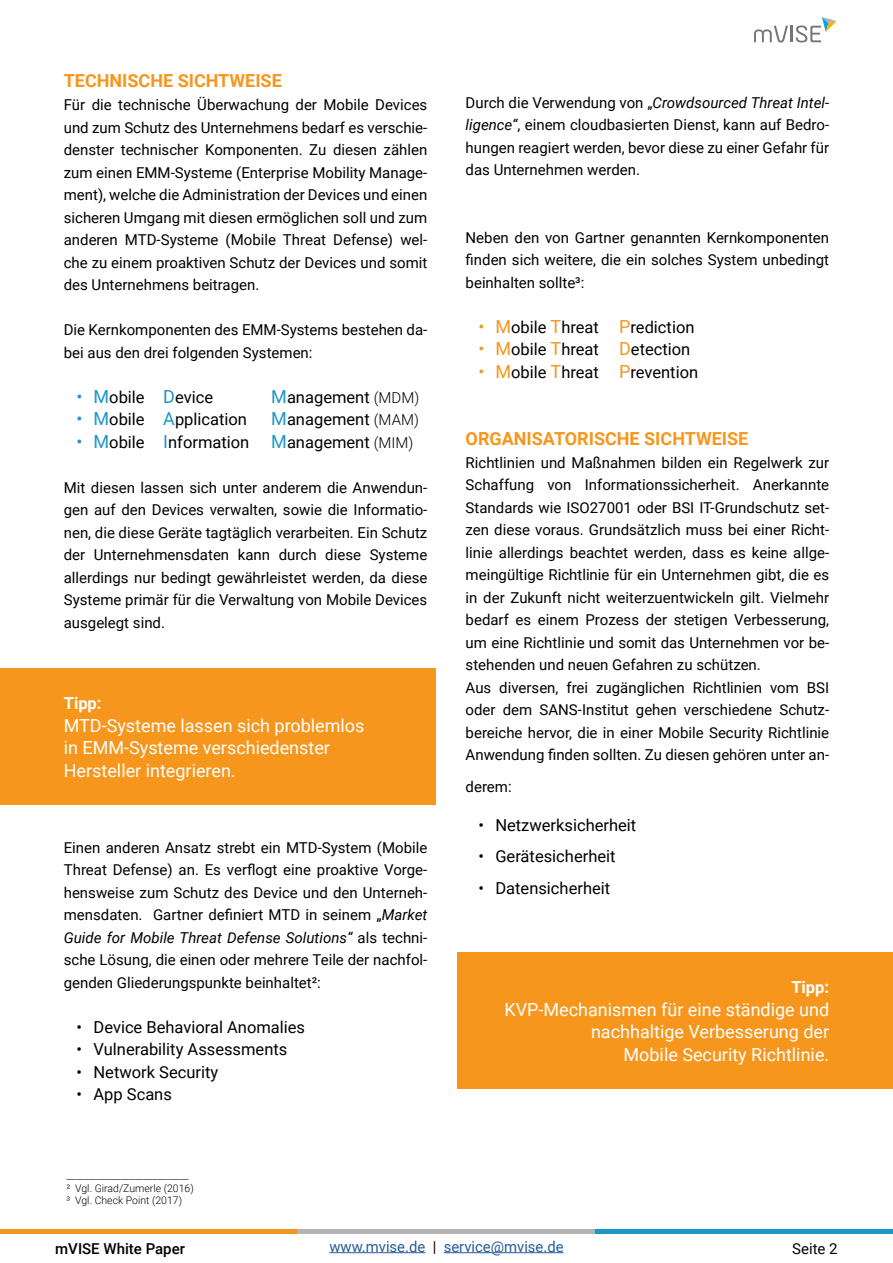
<style>
.page{position:relative;width:893px;height:1263px;background:#fff}
.page>*{position:absolute;margin:0;border:0;box-sizing:border-box;transform-origin:0 0}
.t1{font:18px/22.5px "Roboto";color:#fff}
.t2{font:700 18px "Roboto";color:#f7961d}
.t3{font:16.5px "Roboto";color:#000}
.t4{font:700 16.5px "Roboto";color:#fff}
.t5{font:15px/22.5px "Roboto";color:#000;text-align:justify}
.t6{font:15px "Roboto";color:#275b9b}
.t7{font:500 15px "Roboto";color:#000}
.t8{font:300 10.5px/12.6px "Roboto";color:#000}
.s1{font-size:18px;color:#1b96c8}
.s2{font-weight:300;font-size:15px}
.s3{font-style:italic}
.s4{font-size:18px;color:#f7961d}
.s5{color:#000}
</style>
<div class="page">
<svg style="left:754px;top:17px;width:83px;height:26px"></svg>
<div style="left:0;top:669px;width:436px;height:136px;background:#f7961d"></div>
<hr style="left:0;top:1229px;width:298px;height:4px;background:#f49522">
<hr style="left:298px;top:1229px;width:297px;height:4px;background:#b3b3b3">
<hr style="left:595px;top:1229px;width:298px;height:4px;background:#1b96c8">
<hr style="left:329px;top:1252px;width:96px;height:1px;background:#275b9b">
<hr style="left:444px;top:1252px;width:120px;height:1px;background:#275b9b">
<div style="left:457px;top:952px;width:436px;height:137px;background:#f7961d"></div>
<p class="t2" style="left:64px;top:68px;width:220px">TECHNISCHE SICHTWEISE</p>
<p class="t5" style="left:64px;top:93px;width:365px">Für die technische Überwachung der Mobile Devices und zum Schutz des Unternehmens bedarf es verschie&shy;denster technischer Komponenten. Zu diesen zählen zum einen EMM-Systeme (Enterprise Mobility Manage&shy;ment), welche die Administration der Devices und einen sicheren Umgang mit diesen ermöglichen soll und zum anderen MTD-Systeme (Mobile Threat Defense) wel&shy;che zu einem proaktiven Schutz der Devices und somit des Unternehmens beitragen.</p>
<p class="t5" style="left:64px;top:318px;width:365px">Die Kernkomponenten des EMM-Systems bestehen da&shy;bei aus den drei folgenden Systemen:</p>
<p class="t3" style="left:77px;top:385px;width:138px"><span class="s1">• M</span>obile <span class="s1">D</span>evice</p>
<p class="t3" style="left:271px;top:385px;width:149px"><span class="s1">M</span>anagement <span class="s2">(MDM)</span></p>
<p class="t3" style="left:77px;top:408px;width:172px"><span class="s1">• M</span>obile <span class="s1">A</span>pplication</p>
<p class="t3" style="left:271px;top:408px;width:149px"><span class="s1">M</span>anagement <span class="s2">(MAM)</span></p>
<p class="t3" style="left:77px;top:430px;width:338px"><span class="s1">• M</span>obile <span class="s1">I</span>nformation <span class="s1">M</span>anagement <span class="s2">(MIM)</span></p>
<p class="t5" style="left:64px;top:475px;width:365px">Mit diesen lassen sich unter anderem die Anwendun&shy;gen auf den Devices verwalten, sowie die Informatio&shy;nen, die diese Geräte tagtäglich verarbeiten. Ein Schutz der Unternehmensdaten kann durch diese Systeme allerdings nur bedingt gewährleistet werden, da diese Systeme primär für die Verwaltung von Mobile Devices ausgelegt sind.</p>
<p class="t4" style="left:64px;top:692px;width:39px">Tipp:</p>
<p class="t1" style="left:64px;top:713px;width:302px">MTD-Systeme lassen sich problemlos in EMM-Systeme verschiedenster<br>Hersteller integrieren.</p>
<p class="t5" style="left:64px;top:835px;width:365px">Einen anderen Ansatz strebt ein MTD-System (Mobile Threat Defense) an. Es verflogt eine proaktive Vorge&shy;hensweise zum Schutz des Device und den Unterneh&shy;mensdaten. Gartner definiert MTD in seinem „<span class="s3">Market Guide for Mobile Threat Defense Solutions“</span> als techni&shy;sche Lösung, die einen oder mehrere Teile der nachfol&shy;genden Gliederungspunkte beinhaltet²:</p>
<p class="t3" style="left:77px;top:1015px;width:230px">• Device Behavioral Anomalies</p>
<p class="t3" style="left:77px;top:1038px;width:212px">• Vulnerability Assessments</p>
<p class="t3" style="left:77px;top:1060px;width:143px">• Network Security</p>
<p class="t3" style="left:77px;top:1083px;width:97px">• App Scans</p>
<p class="t8" style="left:66px;top:1168px;width:129px">___________________________<br>² Vgl. Girad/Zumerle (2016)<br>³ Vgl. Check Point (2017)</p>
<p class="t5" style="left:466px;top:91px;width:365px">Durch die Verwendung von „<span class="s3">Crowdsourced Threat Intel&shy;ligence“</span>, einem cloudbasierten Dienst, kann auf Bedro&shy;hungen reagiert werden, bevor diese zu einer Gefahr für das Unternehmen werden.</p>
<p class="t5" style="left:466px;top:226px;width:365px">Neben den von Gartner genannten Kernkomponenten finden sich weitere, die ein solches System unbedingt beinhalten sollte³:</p>
<p class="t3" style="left:478px;top:315px;width:218px"><span class="s4">• M</span>obile <span class="s4">T</span>hreat <span class="s4">P</span>rediction</p>
<p class="t3" style="left:478px;top:338px;width:213px"><span class="s4">• M</span>obile <span class="s4">T</span>hreat <span class="s4">D</span>etection</p>
<p class="t3" style="left:478px;top:360px;width:221px"><span class="s4">• M</span>obile <span class="s4">T</span>hreat <span class="s4">P</span>revention</p>
<p class="t2" style="left:466px;top:426px;width:284px">ORGANISATORISCHE SICHTWEISE</p>
<p class="t5" style="left:466px;top:451px;width:365px;text-align:left">Richtlinien und Maßnahmen bilden ein Regelwerk zur Schaffung von Informationssicherheit. Anerkannte Standards wie ISO27001 oder BSI IT-Grundschutz set&shy;zen diese voraus. Grundsätzlich muss bei einer Richt&shy;linie allerdings beachtet werden, dass es keine allge&shy;meingültige Richtlinie für ein Unternehmen gibt, die es in der Zukunft nicht weiterzuentwickeln gilt. Vielmehr bedarf es einem Prozess der stetigen Verbesserung, um eine Richtlinie und somit das Unternehmen vor be&shy;stehenden und neuen Gefahren zu schützen.<br>Aus diversen, frei zugänglichen Richtlinien vom BSI oder dem SANS-Institut gehen verschiedene Schutz&shy;bereiche hervor, die in einer Mobile Security Richtlinie Anwendung finden sollten. Zu diesen gehören unter an-</p>
<p class="t5" style="left:466px;top:775px;width:48px">derem:</p>
<p class="t3" style="left:478px;top:813px;width:159px">• Netzwerksicherheit</p>
<p class="t3" style="left:478px;top:845px;width:139px">• Gerätesicherheit</p>
<p class="t3" style="left:478px;top:876px;width:133px">• Datensicherheit</p>
<p class="t4" style="left:791px;top:975px;width:39px">Tipp:</p>
<p class="t1" style="left:504px;top:997px;width:326px;text-align:right">KVP-Mechanismen für eine ständige und nachhaltige Verbesserung der<br>Mobile Security Richtlinie.</p>
<p class="t7" style="left:55px;top:1238px;width:131px">mVISE White Paper</p>
<p class="t6" style="left:329px;top:1236px;width:236px">www.mvise.de <span class="s5">|</span> service@mvise.de</p>
<p class="t5" style="left:792px;top:1236px;width:47px">Seite 2</p>
</div>
